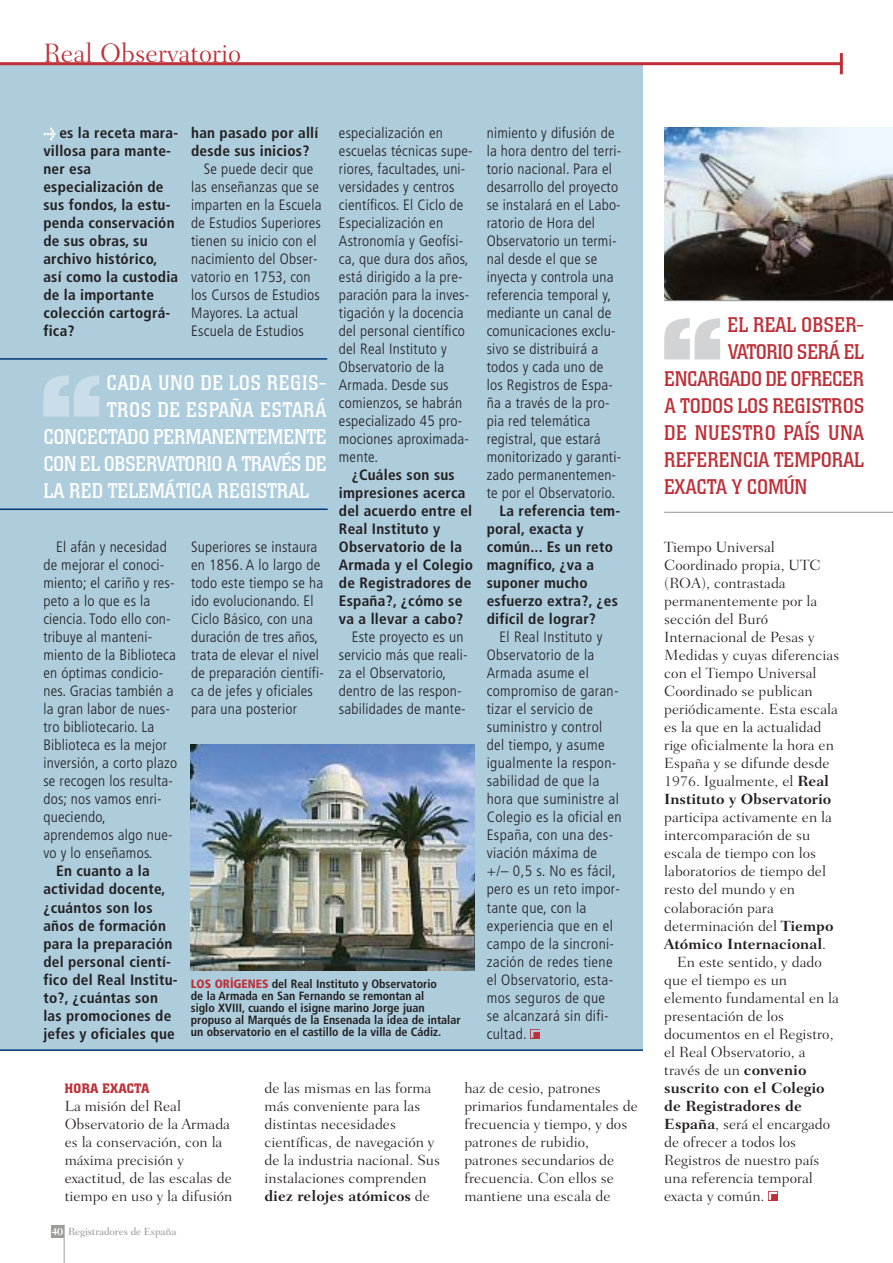
<style>
.page{position:relative;width:893px;height:1263px;background:#fff}
.page>*{position:absolute;margin:0;border:0;box-sizing:border-box;transform-origin:0 0}
.t1{font:300 27px "Fairfield LH";color:#bf2f37}
.t2{font:21px "Colossalis";letter-spacing:.02em;color:#bf2f37}
.t3{font:21px "Colossalis";letter-spacing:.02em;color:#fff}
.t4{font:21px "Colossalis";letter-spacing:-.005em;color:#fff}
.t5{font:21px "Colossalis";color:#fff}
.t6{font:21px "Colossalis";letter-spacing:.055em;color:#fff}
.t7{font:21px "Colossalis";letter-spacing:.04em;color:#bf2f37}
.t8{font:21px "Colossalis";color:#bf2f37}
.t9{font:300 condensed 15px/18px "Frutiger";letter-spacing:.015em;color:#231f20}
.t10{font:300 15px/18px "Fairfield LH";color:#231f20}
.t11{font:700 condensed 15px/18px "Frutiger";letter-spacing:.015em;color:#231f20}
.t12{font:700 15px "Fairfield LH";color:#231f20}
.t13{font:500 13.5px "Colossalis";letter-spacing:.015em;color:#bf2f37}
.t14{font:700 condensed 12px/12px "Frutiger";color:#231f20}
.t15{font:500 10.5px "Fairfield LH";letter-spacing:-.01em;color:#9d9d9c}
.s1{font-weight:900;color:#bf2f37}
.s2{font-weight:700;color:#fff}
.s3{font-weight:700}
.s4{font-weight:300}
</style>
<div class="page">
<div style="left:0;top:64px;width:643px;height:987px;background:#adccdc"></div>
<svg style="left:531px;top:1029px;width:9px;height:9px"></svg>
<svg style="left:43px;top:127px;width:13px;height:14px"></svg>
<svg style="left:43px;top:375px;width:56px;height:42px"></svg>
<hr style="left:0;top:508px;width:328px;height:2px;background:#003874">
<hr style="left:0;top:358px;width:327px;height:2px;background:#003874">
<img style="left:190px;top:745px;width:284px;height:225px">
<svg style="left:768px;top:1191px;width:9px;height:9px"></svg>
<hr style="left:0;top:62px;width:843px;height:3px;background:#bf2f37">
<hr style="left:0;top:1049px;width:643px;height:2px;background:#003874">
<img style="left:664px;top:127px;width:229px;height:173px">
<hr style="left:664px;top:512px;width:229px;height:1px;background:#939598">
<svg style="left:664px;top:318px;width:56px;height:41px"></svg>
<hr style="left:840px;top:53px;width:3px;height:21px;background:#bf2f37">
<hr style="left:664px;top:300px;width:229px;height:1px;background:#939598">
<div style="left:51px;top:1225px;width:13px;height:12px;background:#9d9d9c"></div>
<hr style="left:64px;top:1225px;width:1px;height:38px;background:#9d9d9c">
<h1 class="t1" style="left:43px;top:38px;width:199px">Real Observatorio</h1>
<p class="t11" style="left:43px;top:124px;width:136px;text-indent:16px">es la receta mara&shy;villosa para mante&shy;ner esa especialización de sus fondos, la estu&shy;penda conservación de sus obras, su archivo histórico, así como la custodia de la importante colección cartográ&shy;fica?</p>
<p class="t11" style="left:191px;top:124px;width:129px">han pasado por allí desde sus inicios?</p>
<p class="t9" style="left:191px;top:160px;width:132px;text-indent:13px">Se puede decir que las enseñanzas que se imparten en la Escuela de Estudios Superiores tienen su inicio con el nacimiento del Obser&shy;vatorio en 1753, con los Cursos de Estudios<br>Mayores. La actual<br>Escuela de Estudios</p>
<p class="t9" style="left:339px;top:124px;width:135px">especialización en escuelas técnicas supe&shy;riores, facultades, uni&shy;versidades y centros científicos. El Ciclo de<br>Especialización en<br>Astronomía y Geofísi&shy;ca, que dura dos años, está dirigido a la pre&shy;paración para la inves&shy;tigación y la docencia del personal científico del Real Instituto y<br>Observatorio de la<br>Armada. Desde sus comienzos, se habrán especializado 45 pro&shy;mociones aproximada&shy;mente.</p>
<p class="t11" style="left:339px;top:466px;width:135px;text-indent:13px">¿Cuáles son sus impresiones acerca del acuerdo entre el<br>Real Instituto y<br>Observatorio de la<br>Armada y el Colegio de Registradores de<br>España?, ¿cómo se va a llevar a cabo?</p>
<p class="t9" style="left:339px;top:628px;width:130px;text-indent:13px">Este proyecto es un servicio más que reali&shy;za el Observatorio, dentro de las respon&shy;sabilidades de mante-</p>
<h2 class="t6" style="left:107px;top:370px;width:221px">CADA UNO DE LOS REGIS-</h2>
<h2 class="t3" style="left:107px;top:397px;width:221px">TROS DE ESPAÑA ESTARÁ</h2>
<h2 class="t3" style="left:44px;top:424px;width:284px">CONCECTADO PERMANENTEMENTE</h2>
<h2 class="t4" style="left:44px;top:451px;width:284px">CON EL OBSERVATORIO A TRAVÉS DE</h2>
<h2 class="t5" style="left:44px;top:478px;width:267px">LA RED TELEMÁTICA REGISTRAL</h2>
<p class="t9" style="left:43px;top:538px;width:135px;text-indent:13px">El afán y necesidad de mejorar el conoci&shy;miento; el cariño y res&shy;peto a lo que es la ciencia. Todo ello con&shy;tribuye al manteni&shy;miento de la Biblioteca en óptimas condicio&shy;nes. Gracias también a la gran labor de nues&shy;tro bibliotecario. La<br>Biblioteca es la mejor inversión, a corto plazo se recogen los resulta&shy;dos; nos vamos enri&shy;queciendo, aprendemos algo nue&shy;vo y lo enseñamos.</p>
<p class="t11" style="left:43px;top:862px;width:136px;text-indent:13px">En cuanto a la actividad docente, ¿cuántos son los años de formación para la preparación del personal cientí&shy;fico del Real Institu&shy;to?, ¿cuántas son las promociones de jefes y oficiales que</p>
<p class="t9" style="left:191px;top:538px;width:134px">Superiores se instaura en 1856. A lo largo de todo este tiempo se ha ido evolucionando. El<br>Ciclo Básico, con una duración de tres años, trata de elevar el nivel de preparación científi&shy;ca de jefes y oficiales para una posterior</p>
<p class="t14" style="left:191px;top:978px;width:271px"><span class="s1">LOS ORÍGENES</span> del Real Instituto y Observatorio<br>de la Armada en San Fernando se remontan al<br>siglo XVIII, cuando el isigne marino Jorge juan propuso al Marqués de la Ensenada la idea de intalar un observatorio en el castillo de la villa de Cádiz.</p>
<p class="t9" style="left:487px;top:124px;width:136px">nimiento y difusión de la hora dentro del terri&shy;torio nacional. Para el desarrollo del proyecto se instalará en el Labo&shy;ratorio de Hora del<br>Observatorio un termi&shy;nal desde el que se inyecta y controla una referencia temporal y, mediante un canal de comunicaciones exclu&shy;sivo se distribuirá a todos y cada uno de los Registros de Espa&shy;ña a través de la pro&shy;pia red telemática registral, que estará monitorizado y garanti&shy;zado permanentemen&shy;te por el Observatorio.</p>
<p class="t11" style="left:487px;top:502px;width:135px;text-indent:13px">La referencia tem&shy;poral, exacta y común... Es un reto magnífico, ¿va a suponer mucho esfuerzo extra?, ¿es difícil de lograr?</p>
<p class="t9" style="left:487px;top:628px;width:137px;text-indent:13px">El Real Instituto y<br>Observatorio de la<br>Armada asume el compromiso de garan&shy;tizar el servicio de suministro y control del tiempo, y asume igualmente la respon&shy;sabilidad de que la hora que suministre al<br>Colegio es la oficial en<br>España, con una des&shy;viación máxima de +/– 0,5 s. No es fácil, pero es un reto impor&shy;tante que, con la experiencia que en el campo de la sincroni&shy;zación de redes tiene el Observatorio, esta&shy;mos seguros de que<br>se alcanzará sin difi&shy;cultad.</p>
<p class="t13" style="left:65px;top:1080px;width:86px">HORA EXACTA</p>
<p class="t10" style="left:65px;top:1097px;width:169px">La misión del Real<br>Observatorio de la Armada es la conservación, con la máxima precisión y exactitud, de las escalas de tiempo en uso y la difusión</p>
<p class="t15" style="left:51px;top:1225px;width:127px"><span class="s2">40</span> Registradores de España</p>
<p class="t10" style="left:265px;top:1079px;width:177px">de las mismas en las forma más conveniente para las distintas necesidades científicas, de navegación y de la industria nacional. Sus instalaciones comprenden <span class="s3">diez relojes atómicos</span> de</p>
<p class="t10" style="left:464px;top:1079px;width:175px">haz de cesio, patrones primarios fundamentales de frecuencia y tiempo, y dos patrones de rubidio, patrones secundarios de frecuencia. Con ellos se mantiene una escala de</p>
<h2 class="t2" style="left:728px;top:313px;width:138px">EL REAL OBSER-</h2>
<h2 class="t2" style="left:728px;top:340px;width:138px">VATORIO SERÁ EL</h2>
<h2 class="t2" style="left:664px;top:367px;width:201px">ENCARGADO DE OFRECER</h2>
<h2 class="t2" style="left:664px;top:394px;width:201px">A TODOS LOS REGISTROS</h2>
<h2 class="t7" style="left:664px;top:421px;width:201px">DE NUESTRO PAÍS UNA</h2>
<h2 class="t2" style="left:664px;top:448px;width:201px">REFERENCIA TEMPORAL</h2>
<h2 class="t8" style="left:664px;top:475px;width:144px">EXACTA Y COMÚN</h2>
<p class="t10" style="left:664px;top:539px;width:177px">Tiempo Universal<br>Coordinado propia, UTC (ROA), contrastada permanentemente por la sección del Buró<br>Internacional de Pesas y<br>Medidas y cuyas diferencias con el Tiempo Universal<br>Coordinado se publican periódicamente. Esta escala es la que en la actualidad rige oficialmente la hora en<br>España y se difunde desde<br>1976. Igualmente, el <span class="s3">Real<br>Instituto y Observatorio</span></p>
<p class="t10" style="left:664px;top:809px;width:169px">participa activamente en la</p>
<p class="t10" style="left:664px;top:827px;width:148px">intercomparación de su</p>
<p class="t10" style="left:664px;top:845px;width:153px">escala de tiempo con los</p>
<p class="t10" style="left:664px;top:863px;width:163px">laboratorios de tiempo del</p>
<p class="t10" style="left:664px;top:881px;width:132px">resto del mundo y en</p>
<p class="t10" style="left:664px;top:899px;width:111px">colaboración para</p>
<p class="t10" style="left:664px;top:917px;width:171px">determinación del <span class="s3">Tiempo</span></p>
<p class="t12" style="left:664px;top:935px;width:163px">Atómico Internacional<span class="s4">.</span></p>
<p class="t10" style="left:677px;top:953px;width:146px">En este sentido, y dado</p>
<p class="t10" style="left:664px;top:971px;width:124px">que el tiempo es un</p>
<p class="t10" style="left:664px;top:989px;width:176px">elemento fundamental en la</p>
<p class="t10" style="left:664px;top:1007px;width:121px">presentación de los</p>
<p class="t10" style="left:664px;top:1025px;width:171px">documentos en el Registro,</p>
<p class="t10" style="left:664px;top:1043px;width:143px">el Real Observatorio, a</p>
<p class="t10" style="left:664px;top:1061px;width:144px">través de un <span class="s3">convenio</span></p>
<p class="t12" style="left:664px;top:1079px;width:162px">suscrito con el Colegio</p>
<p class="t12" style="left:664px;top:1097px;width:139px">de Registradores de</p>
<p class="t10" style="left:664px;top:1115px;width:168px"><span class="s3">España</span>, será el encargado</p>
<p class="t10" style="left:664px;top:1133px;width:133px">de ofrecer a todos los</p>
<p class="t10" style="left:664px;top:1151px;width:157px">Registros de nuestro país</p>
<p class="t10" style="left:664px;top:1169px;width:150px">una referencia temporal</p>
<p class="t10" style="left:664px;top:1187px;width:102px">exacta y común.</p>
</div>
